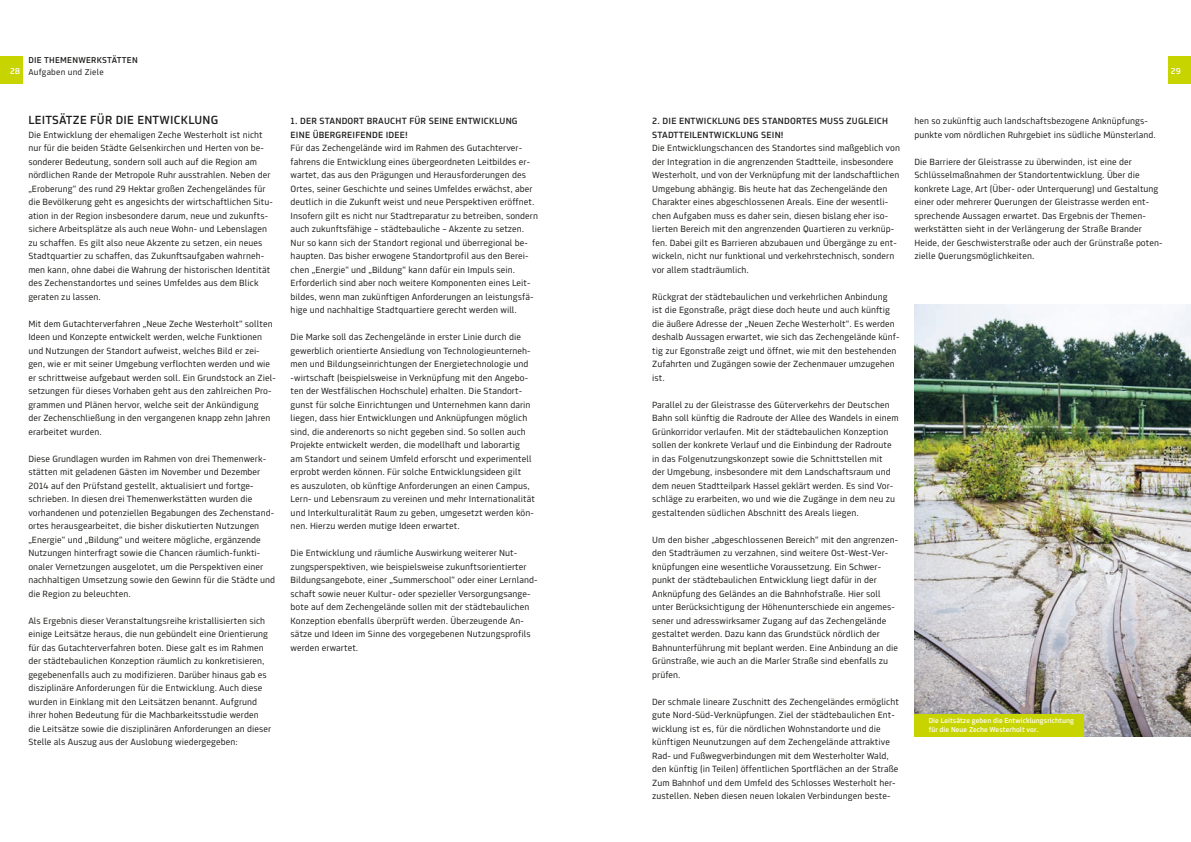
<style>
.page{position:relative;width:1191px;height:842px;background:#fff}
.page>*{position:absolute;margin:0;border:0;box-sizing:border-box;transform-origin:0 0}
.Headline_1_Versalien{font:500 12.5px "Tram Beta 110502 a";letter-spacing:.02em;color:#1d1d1b}
.Fliesstext{font:9.5px/13.5px "Tram Beta 110502 a";letter-spacing:.005em;color:#1d1d1b}
.Fliesstext_bold_Vers{font:500 9.5px/13.5px "Tram Beta 110502 a";letter-spacing:.02em;color:#1d1d1b}
.Rubrik_bold_links{font:500 9px "Tram Beta 110502 a";letter-spacing:.03em;color:#1d1d1b}
.Rubrik_bold_links-2{font:9px "Tram Beta 110502 a";letter-spacing:.02em;color:#1d1d1b}
.t1{font:500 9px "Tram Beta 110502 a";color:#fff}
.Fliesstext-2{font:500 7.5px/9px "Tram Beta 110502 a";letter-spacing:.005em;color:#fff}
</style>
<div class="page">
<img style="left:914px;top:304px;width:277px;height:432px">
<div style="left:914px;top:714px;width:169px;height:22px;background:#c8d400"></div>
<div style="left:0;top:57px;width:23px;height:27px;background:#c8d400"></div>
<div style="left:1168px;top:57px;width:23px;height:27px;background:#c8d400"></div>
<p class="Rubrik_bold_links" style="left:28px;top:53px;width:111px">DIE THEMENWERKSTÄTTEN</p>
<p class="Rubrik_bold_links-2" style="left:28px;top:65px;width:77px">Aufgaben und Ziele</p>
<p class="Headline_1_Versalien" style="left:28px;top:111px;width:191px">LEITSÄTZE FÜR DIE ENTWICKLUNG</p>
<p class="Fliesstext" style="left:28px;top:127px;width:246px">Die Entwicklung der ehemaligen Zeche Westerholt ist nicht nur für die beiden Städte Gelsenkirchen und Herten von be&shy;sonderer Bedeutung, sondern soll auch auf die Region am nördlichen Rande der Metropole Ruhr ausstrahlen. Neben der „Eroberung“ des rund 29 Hektar großen Zechengeländes für die Bevölkerung geht es angesichts der wirtschaftlichen Situ&shy;ation in der Region insbesondere darum, neue und zukunfts&shy;sichere Arbeitsplätze als auch neue Wohn- und Lebenslagen zu schaffen. Es gilt also neue Akzente zu setzen, ein neues Stadtquartier zu schaffen, das Zukunftsaufgaben wahrneh&shy;men kann, ohne dabei die Wahrung der historischen Identität des Zechenstandortes und seines Umfeldes aus dem Blick geraten zu lassen.</p>
<p class="Fliesstext" style="left:28px;top:316px;width:249px">Mit dem Gutachterverfahren „Neue Zeche Westerholt“ sollten Ideen und Konzepte entwickelt werden, welche Funktionen und Nutzungen der Standort aufweist, welches Bild er zei&shy;gen, wie er mit seiner Umgebung verflochten werden und wie er schrittweise aufgebaut werden soll. Ein Grundstock an Ziel&shy;setzungen für dieses Vorhaben geht aus den zahlreichen Pro&shy;grammen und Plänen hervor, welche seit der Ankündigung<br>der Zechenschließung in den vergangenen knapp zehn Jahren erarbeitet wurden.</p>
<p class="Fliesstext" style="left:28px;top:451px;width:248px">Diese Grundlagen wurden im Rahmen von drei Themenwerk&shy;stätten mit geladenen Gästen im November und Dezember 2014 auf den Prüfstand gestellt, aktualisiert und fortge&shy;schrieben. In diesen drei Themenwerkstätten wurden die vorhandenen und potenziellen Begabungen des Zechenstand&shy;ortes herausgearbeitet, die bisher diskutierten Nutzungen „Energie“ und „Bildung“ und weitere mögliche, ergänzende Nutzungen hinterfragt sowie die Chancen räumlich-funkti&shy;onaler Vernetzungen ausgelotet, um die Perspektiven einer nachhaltigen Umsetzung sowie den Gewinn für die Städte und die Region zu beleuchten.</p>
<p class="Fliesstext" style="left:28px;top:613px;width:244px">Als Ergebnis dieser Veranstaltungsreihe kristallisierten sich einige Leitsätze heraus, die nun gebündelt eine Orientierung für das Gutachterverfahren boten. Diese galt es im Rahmen der städtebaulichen Konzeption räumlich zu konkretisieren, gegebenenfalls auch zu modifizieren. Darüber hinaus gab es disziplinäre Anforderungen für die Entwicklung. Auch diese wurden in Einklang mit den Leitsätzen benannt. Aufgrund ihrer hohen Bedeutung für die Machbarkeitsstudie werden die Leitsätze sowie die disziplinären Anforderungen an dieser Stelle als Auszug aus der Auslobung wiedergegeben:</p>
<p class="t1" style="left:10px;top:65px;width:12px">28</p>
<p class="t1" style="left:1170px;top:65px;width:11px">29</p>
<p class="Fliesstext_bold_Vers" style="left:291px;top:114px;width:228px">1. DER STANDORT BRAUCHT FÜR SEINE ENTWICKLUNG<br>EINE ÜBERGREIFENDE IDEE!</p>
<p class="Fliesstext" style="left:291px;top:141px;width:249px">Für das Zechengelände wird im Rahmen des Gutachterver&shy;fahrens die Entwicklung eines übergeordneten Leitbildes er&shy;wartet, das aus den Prägungen und Herausforderungen des Ortes, seiner Geschichte und seines Umfeldes erwächst, aber deutlich in die Zukunft weist und neue Perspektiven eröffnet.<br>Insofern gilt es nicht nur Stadtreparatur zu betreiben, sondern auch zukunftsfähige – städtebauliche – Akzente zu setzen.<br>Nur so kann sich der Standort regional und überregional be&shy;haupten. Das bisher erwogene Standortprofil aus den Berei&shy;chen „Energie“ und „Bildung“ kann dafür ein Impuls sein.<br>Erforderlich sind aber noch weitere Komponenten eines Leit&shy;bildes, wenn man zukünftigen Anforderungen an leistungsfä&shy;hige und nachhaltige Stadtquartiere gerecht werden will.</p>
<p class="Fliesstext" style="left:291px;top:330px;width:246px">Die Marke soll das Zechengelände in erster Linie durch die gewerblich orientierte Ansiedlung von Technologieunterneh&shy;men und Bildungseinrichtungen der Energietechnologie und -wirtschaft (beispielsweise in Verknüpfung mit den Angebo&shy;ten der Westfälischen Hochschule) erhalten. Die Standort&shy;gunst für solche Einrichtungen und Unternehmen kann darin liegen, dass hier Entwicklungen und Anknüpfungen möglich sind, die anderenorts so nicht gegeben sind. So sollen auch Projekte entwickelt werden, die modellhaft und laborartig<br>am Standort und seinem Umfeld erforscht und experimentell erprobt werden können. Für solche Entwicklungsideen gilt<br>es auszuloten, ob künftige Anforderungen an einen Campus, Lern- und Lebensraum zu vereinen und mehr Internationalität und Interkulturalität Raum zu geben, umgesetzt werden kön&shy;nen. Hierzu werden mutige Ideen erwartet.</p>
<p class="Fliesstext" style="left:291px;top:546px;width:228px">Die Entwicklung und räumliche Auswirkung weiterer Nut-</p>
<p class="Fliesstext" style="left:291px;top:559px;width:248px">zungsperspektiven, wie beispielsweise zukunftsorientierter Bildungsangebote, einer „Summerschool“ oder einer Lernland&shy;schaft sowie neuer Kultur- oder spezieller Versorgungsange&shy;bote auf dem Zechengelände sollen mit der städtebaulichen Konzeption ebenfalls überprüft werden. Überzeugende An&shy;sätze und Ideen im Sinne des vorgegebenen Nutzungsprofils werden erwartet.</p>
<p class="Fliesstext" style="left:914px;top:114px;width:243px">hen so zukünftig auch landschaftsbezogene Anknüpfungs&shy;punkte vom nördlichen Ruhrgebiet ins südliche Münsterland.</p>
<p class="Fliesstext" style="left:914px;top:154px;width:245px">Die Barriere der Gleistrasse zu überwinden, ist eine der Schlüsselmaßnahmen der Standortentwicklung. Über die konkrete Lage, Art (Über- oder Unterquerung) und Gestaltung einer oder mehrerer Querungen der Gleistrasse werden ent&shy;sprechende Aussagen erwartet. Das Ergebnis der Themen-</p>
<p class="Fliesstext" style="left:914px;top:222px;width:249px">werkstätten sieht in der Verlängerung der Straße Brander<br>Heide, der Geschwisterstraße oder auch der Grünstraße poten&shy;zielle Querungsmöglichkeiten.</p>
<p class="Fliesstext_bold_Vers" style="left:652px;top:114px;width:237px">2. DIE ENTWICKLUNG DES STANDORTES MUSS ZUGLEICH<br>STADTTEILENTWICKLUNG SEIN!</p>
<p class="Fliesstext" style="left:652px;top:141px;width:249px">Die Entwicklungschancen des Standortes sind maßgeblich von der Integration in die angrenzenden Stadtteile, insbesondere Westerholt, und von der Verknüpfung mit der landschaftlichen Umgebung abhängig. Bis heute hat das Zechengelände den Charakter eines abgeschlossenen Areals. Eine der wesentli&shy;chen Aufgaben muss es daher sein, diesen bislang eher iso&shy;lierten Bereich mit den angrenzenden Quartieren zu verknüp&shy;fen. Dabei gilt es Barrieren abzubauen und Übergänge zu ent&shy;wickeln, nicht nur funktional und verkehrstechnisch, sondern vor allem stadträumlich.</p>
<p class="Fliesstext" style="left:652px;top:289px;width:249px">Rückgrat der städtebaulichen und verkehrlichen Anbindung ist die Egonstraße, prägt diese doch heute und auch künftig die äußere Adresse der „Neuen Zeche Westerholt“. Es werden deshalb Aussagen erwartet, wie sich das Zechengelände künf&shy;tig zur Egonstraße zeigt und öffnet, wie mit den bestehenden Zufahrten und Zugängen sowie der Zechenmauer umzugehen ist.</p>
<p class="Fliesstext" style="left:652px;top:397px;width:248px">Parallel zu der Gleistrasse des Güterverkehrs der Deutschen Bahn soll künftig die Radroute der Allee des Wandels in einem Grünkorridor verlaufen. Mit der städtebaulichen Konzeption sollen der konkrete Verlauf und die Einbindung der Radroute in das Folgenutzungskonzept sowie die Schnittstellen mit<br>der Umgebung, insbesondere mit dem Landschaftsraum und dem neuen Stadtteilpark Hassel geklärt werden. Es sind Vor&shy;schläge zu erarbeiten, wo und wie die Zugänge in dem neu zu gestaltenden südlichen Abschnitt des Areals liegen.</p>
<p class="Fliesstext" style="left:652px;top:532px;width:248px">Um den bisher „abgeschlossenen Bereich“ mit den angrenzen&shy;den Stadträumen zu verzahnen, sind weitere Ost-West-Ver&shy;knüpfungen eine wesentliche Voraussetzung. Ein Schwer&shy;punkt der städtebaulichen Entwicklung liegt dafür in der Anknüpfung des Geländes an die Bahnhofstraße. Hier soll unter Berücksichtigung der Höhenunterschiede ein angemes&shy;sener und adresswirksamer Zugang auf das Zechengelände gestaltet werden. Dazu kann das Grundstück nördlich der Bahnunterführung mit beplant werden. Eine Anbindung an die Grünstraße, wie auch an die Marler Straße sind ebenfalls zu prüfen.</p>
<p class="Fliesstext" style="left:652px;top:694px;width:248px">Der schmale lineare Zuschnitt des Zechengeländes ermöglicht gute Nord-Süd-Verknüpfungen. Ziel der städtebaulichen Ent-</p>
<p class="Fliesstext" style="left:652px;top:721px;width:248px">wicklung ist es, für die nördlichen Wohnstandorte und die künftigen Neunutzungen auf dem Zechengelände attraktive Rad- und Fußwegverbindungen mit dem Westerholter Wald, den künftig (in Teilen) öffentlichen Sportflächen an der Straße Zum Bahnhof und dem Umfeld des Schlosses Westerholt her&shy;zustellen. Neben diesen neuen lokalen Verbindungen beste-</p>
<p class="Fliesstext-2" style="left:928px;top:715px;width:147px">Die Leitsätze geben die Entwicklungsrichtung für die Neue Zeche Westerholt vor.</p>
</div>
